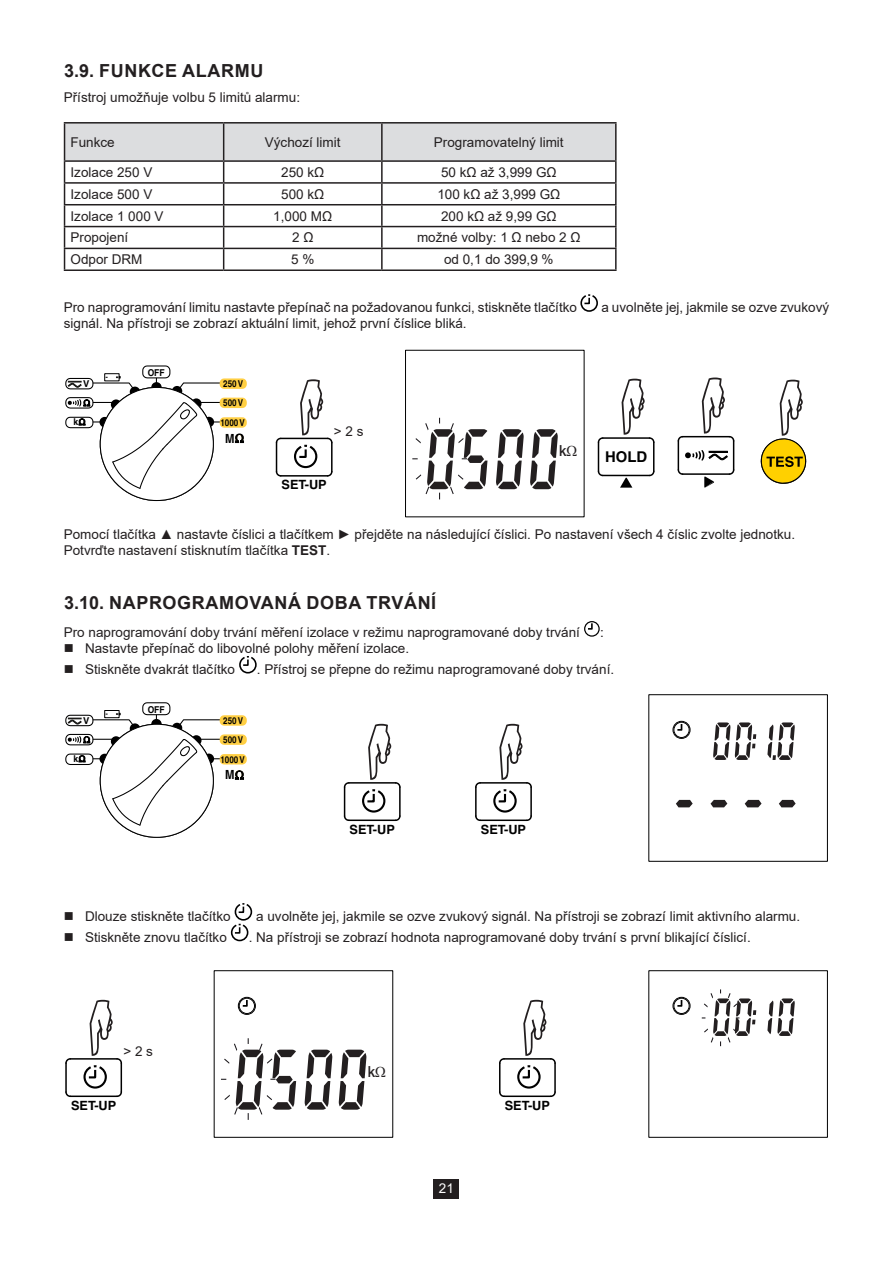
<style>
.page{position:relative;width:893px;height:1263px;background:#fff}
.page>*{position:absolute;margin:0;border:0;box-sizing:border-box;transform-origin:0 0}
.t1{font:700 18px "Arial";letter-spacing:.035em;color:#231f20}
.t2{font:500 15.3px "Helvetica Neue";color:#231f20;scale:.9 1}
.t3{font:700 14.85px "Helvetica";color:#000}
.Texte_0{font:13.5px "Arial";color:#231f20}
.t4{font:13.5px "Arial";color:#fff}
.t5{font:700 12.75px "Helvetica";color:#000}
.t6{font:700 12.6px "Helvetica";color:#000;scale:.9 1}
.t7{font:700 9.45px "Helvetica";color:#000;scale:.85 1}
.t8{font:700 9.45px "Helvetica";color:#000;scale:.9 1}
.t9{font:700 9.45px "Helvetica";color:#000}
.s1{font-weight:700}
</style>
<div class="page">
<div style="left:434px;top:1179px;width:25px;height:19px;background:#231f20"></div>
<hr style="left:64px;top:122px;width:160px;height:2px;background:#231f20">
<hr style="left:224px;top:122px;width:158px;height:2px;background:#231f20">
<hr style="left:382px;top:122px;width:235px;height:2px;background:#231f20">
<hr style="left:615px;top:124px;width:2px;height:36px;background:#231f20">
<hr style="left:382px;top:160px;width:235px;height:2px;background:#231f20">
<hr style="left:615px;top:162px;width:2px;height:20px;background:#231f20">
<hr style="left:382px;top:182px;width:235px;height:2px;background:#231f20">
<hr style="left:615px;top:184px;width:2px;height:20px;background:#231f20">
<hr style="left:382px;top:204px;width:235px;height:1px;background:#231f20">
<hr style="left:615px;top:205px;width:2px;height:21px;background:#231f20">
<hr style="left:382px;top:226px;width:235px;height:1px;background:#231f20">
<hr style="left:615px;top:227px;width:2px;height:21px;background:#231f20">
<svg style="left:64px;top:123px;width:552px;height:146px"></svg>
<hr style="left:382px;top:248px;width:235px;height:1px;background:#231f20">
<hr style="left:381px;top:249px;width:2px;height:20px;background:#231f20">
<hr style="left:615px;top:249px;width:2px;height:20px;background:#231f20">
<hr style="left:64px;top:269px;width:160px;height:2px;background:#231f20">
<hr style="left:224px;top:269px;width:158px;height:2px;background:#231f20">
<hr style="left:382px;top:269px;width:235px;height:2px;background:#231f20">
<svg style="left:580px;top:294px;width:18px;height:18px"></svg>
<hr style="left:281px;top:438px;width:47px;height:1px;background:#000">
<hr style="left:281px;top:475px;width:47px;height:2px;background:#000">
<svg style="left:275px;top:437px;width:7px;height:40px"></svg>
<hr style="left:65px;top:1063px;width:2px;height:29px;background:#000">
<hr style="left:70px;top:1058px;width:47px;height:1px;background:#000">
<hr style="left:70px;top:1095px;width:47px;height:2px;background:#000">
<svg style="left:65px;top:1090px;width:7px;height:8px"></svg>
<svg style="left:65px;top:1058px;width:7px;height:6px"></svg>
<hr style="left:475px;top:787px;width:2px;height:29px;background:#000">
<hr style="left:480px;top:782px;width:47px;height:2px;background:#000">
<hr style="left:480px;top:819px;width:47px;height:2px;background:#000">
<svg style="left:475px;top:814px;width:7px;height:8px"></svg>
<svg style="left:475px;top:782px;width:7px;height:7px"></svg>
<hr style="left:504px;top:1058px;width:47px;height:1px;background:#000">
<hr style="left:504px;top:1095px;width:47px;height:2px;background:#000">
<svg style="left:499px;top:1058px;width:6px;height:40px"></svg>
<hr style="left:349px;top:782px;width:47px;height:2px;background:#000">
<hr style="left:349px;top:819px;width:47px;height:2px;background:#000">
<svg style="left:343px;top:782px;width:7px;height:40px"></svg>
<svg style="left:496px;top:429px;width:28px;height:60px"></svg>
<svg style="left:530px;top:429px;width:28px;height:60px"></svg>
<svg style="left:412px;top:418px;width:76px;height:81px"></svg>
<svg style="left:588px;top:623px;width:5px;height:7px"></svg>
<div style="left:584px;top:621px;width:16px;height:16px;border:1px solid #000;border-radius:50%"></div>
<svg style="left:239px;top:656px;width:18px;height:18px"></svg>
<hr style="left:603px;top:437px;width:46px;height:2px;background:#000">
<hr style="left:603px;top:475px;width:46px;height:1px;background:#000">
<svg style="left:597px;top:437px;width:7px;height:40px"></svg>
<div style="left:648px;top:970px;width:180px;height:168px;border:1px solid #000"></div>
<svg style="left:677px;top:1000px;width:5px;height:7px"></svg>
<div style="left:672px;top:997px;width:18px;height:18px;border:1px solid #000;border-radius:50%"></div>
<div style="left:673px;top:998px;width:17px;height:16px;border:1px solid #000;border-radius:50%"></div>
<svg style="left:767px;top:998px;width:28px;height:38px"></svg>
<svg style="left:702px;top:989px;width:54px;height:57px"></svg>
<svg style="left:231px;top:903px;width:21px;height:38px"></svg>
<div style="left:648px;top:694px;width:180px;height:168px;border:1px solid #000"></div>
<svg style="left:745px;top:800px;width:17px;height:7px"></svg>
<svg style="left:779px;top:800px;width:17px;height:7px"></svg>
<svg style="left:676px;top:800px;width:17px;height:7px"></svg>
<svg style="left:710px;top:800px;width:17px;height:7px"></svg>
<svg style="left:677px;top:724px;width:5px;height:7px"></svg>
<div style="left:672px;top:721px;width:18px;height:18px;border:1px solid #000;border-radius:50%"></div>
<div style="left:673px;top:722px;width:17px;height:16px;border:1px solid #000;border-radius:50%"></div>
<svg style="left:767px;top:722px;width:28px;height:38px"></svg>
<svg style="left:713px;top:722px;width:43px;height:38px"></svg>
<div style="left:214px;top:970px;width:179px;height:168px;border:1px solid #000"></div>
<svg style="left:305px;top:1050px;width:27px;height:60px"></svg>
<svg style="left:339px;top:1050px;width:27px;height:60px"></svg>
<svg style="left:221px;top:1038px;width:75px;height:82px"></svg>
<svg style="left:243px;top:1000px;width:5px;height:7px"></svg>
<div style="left:238px;top:997px;width:18px;height:18px;border:1px solid #000;border-radius:50%"></div>
<div style="left:239px;top:998px;width:16px;height:16px;border:1px solid #000;border-radius:50%"></div>
<svg style="left:293px;top:437px;width:40px;height:40px"></svg>
<svg style="left:82px;top:1058px;width:41px;height:40px"></svg>
<svg style="left:492px;top:782px;width:40px;height:40px"></svg>
<svg style="left:516px;top:1058px;width:40px;height:40px"></svg>
<svg style="left:361px;top:782px;width:40px;height:40px"></svg>
<svg style="left:65px;top:365px;width:182px;height:137px"></svg>
<svg style="left:65px;top:702px;width:182px;height:136px"></svg>
<svg style="left:620px;top:437px;width:35px;height:51px"></svg>
<svg style="left:677px;top:435px;width:58px;height:53px"></svg>
<svg style="left:760px;top:438px;width:47px;height:46px"></svg>
<p class="t1" style="left:64px;top:58px;width:201px">3.9. FUNKCE ALARMU</p>
<p class="Texte_0" style="left:64px;top:88px;width:238px">Přístroj umožňuje volbu 5 limitů alarmu:</p>
<p class="Texte_0" style="left:71px;top:133px;width:46px">Funkce</p>
<p class="Texte_0" style="left:265px;top:133px;width:77px">Výchozí limit</p>
<p class="Texte_0" style="left:434px;top:133px;width:131px">Programovatelný limit</p>
<p class="Texte_0" style="left:71px;top:163px;width:83px">Izolace 250 V</p>
<p class="Texte_0" style="left:281px;top:163px;width:45px">250 kΩ</p>
<p class="Texte_0" style="left:441px;top:163px;width:117px">50 kΩ až 3,999 GΩ</p>
<p class="Texte_0" style="left:71px;top:185px;width:83px">Izolace 500 V</p>
<p class="Texte_0" style="left:281px;top:185px;width:45px">500 kΩ</p>
<p class="Texte_0" style="left:437px;top:185px;width:125px">100 kΩ až 3,999 GΩ</p>
<p class="Texte_0" style="left:71px;top:207px;width:95px">Izolace 1 000 V</p>
<p class="Texte_0" style="left:273px;top:207px;width:60px">1,000 MΩ</p>
<p class="Texte_0" style="left:441px;top:207px;width:117px">200 kΩ až 9,99 GΩ</p>
<p class="Texte_0" style="left:71px;top:228px;width:59px">Propojení</p>
<p class="Texte_0" style="left:292px;top:228px;width:23px">2 Ω</p>
<p class="Texte_0" style="left:417px;top:228px;width:165px">možné volby: 1 Ω nebo 2 Ω</p>
<p class="Texte_0" style="left:71px;top:250px;width:74px">Odpor DRM</p>
<p class="Texte_0" style="left:291px;top:250px;width:25px">5 %</p>
<p class="Texte_0" style="left:444px;top:250px;width:111px">od 0,1 do 399,9 %</p>
<p class="Texte_0" style="left:64px;top:298px;width:515px">Pro naprogramování limitu nastavte přepínač na požadovanou funkci, stiskněte tlačítko</p>
<p class="Texte_0" style="left:601px;top:298px;width:229px">a uvolněte jej, jakmile se ozve zvukový</p>
<p class="Texte_0" style="left:64px;top:314px;width:404px">signál. Na přístroji se zobrazí aktuální limit, jehož první číslice bliká.</p>
<p class="t9" style="left:83px;top:378px;width:8px">V</p>
<p class="t8" style="left:73px;top:416px;width:7px">k</p>
<p class="t8" style="left:148px;top:367px;width:20px">OFF</p>
<p class="t7" style="left:223px;top:378px;width:25px">250 V</p>
<p class="t7" style="left:223px;top:397px;width:25px">500 V</p>
<p class="t6" style="left:225px;top:430px;width:12px">M</p>
<p class="t7" style="left:220px;top:417px;width:30px">1000 V</p>
<p class="Texte_0" style="left:334px;top:422px;width:31px">&gt; 2 s</p>
<p class="t5" style="left:282px;top:477px;width:47px">SET-UP</p>
<p class="t2" style="left:559px;top:442px;width:10px">k</p>
<p class="t3" style="left:605px;top:448px;width:44px">HOLD</p>
<p class="Texte_0" style="left:64px;top:525px;width:733px">Pomocí tlačítka ▲ nastavte číslici a tlačítkem ► přejděte na následující číslici. Po nastavení všech 4 číslic zvolte jednotku.</p>
<p class="Texte_0" style="left:64px;top:541px;width:268px">Potvrďte nastavení stisknutím tlačítka <span class="s1">TEST</span>.</p>
<p class="t1" style="left:64px;top:590px;width:374px">3.10. NAPROGRAMOVANÁ DOBA TRVÁNÍ</p>
<p class="Texte_0" style="left:64px;top:623px;width:518px">Pro naprogramování doby trvání měření izolace v režimu naprogramované doby trvání</p>
<p class="Texte_0" style="left:600px;top:623px;width:5px">:</p>
<p class="Texte_0" style="left:85px;top:639px;width:326px">Nastavte přepínač do libovolné polohy měření izolace.</p>
<p class="Texte_0" style="left:85px;top:660px;width:152px">Stiskněte dvakrát tlačítko</p>
<p class="Texte_0" style="left:257px;top:660px;width:359px">. Přístroj se přepne do režimu naprogramované doby trvání.</p>
<p class="t9" style="left:83px;top:715px;width:8px">V</p>
<p class="t8" style="left:73px;top:753px;width:7px">k</p>
<p class="t8" style="left:148px;top:703px;width:20px">OFF</p>
<p class="t7" style="left:223px;top:715px;width:25px">250 V</p>
<p class="t7" style="left:223px;top:734px;width:25px">500 V</p>
<p class="t6" style="left:225px;top:767px;width:12px">M</p>
<p class="t7" style="left:220px;top:754px;width:30px">1000 V</p>
<p class="t5" style="left:350px;top:822px;width:47px">SET-UP</p>
<p class="t5" style="left:481px;top:822px;width:47px">SET-UP</p>
<p class="Texte_0" style="left:85px;top:907px;width:147px">Dlouze stiskněte tlačítko</p>
<p class="Texte_0" style="left:256px;top:907px;width:545px">a uvolněte jej, jakmile se ozve zvukový signál. Na přístroji se zobrazí limit aktivního alarmu.</p>
<p class="Texte_0" style="left:85px;top:927px;width:143px">Stiskněte znovu tlačítko</p>
<p class="Texte_0" style="left:249px;top:927px;width:503px">. Na přístroji se zobrazí hodnota naprogramované doby trvání s první blikající číslicí.</p>
<p class="Texte_0" style="left:123px;top:1042px;width:31px">&gt; 2 s</p>
<p class="t5" style="left:71px;top:1098px;width:47px">SET-UP</p>
<p class="t2" style="left:368px;top:1062px;width:10px">k</p>
<p class="t4" style="left:439px;top:1179px;width:17px">21</p>
<p class="t5" style="left:505px;top:1098px;width:47px">SET-UP</p>
</div>
